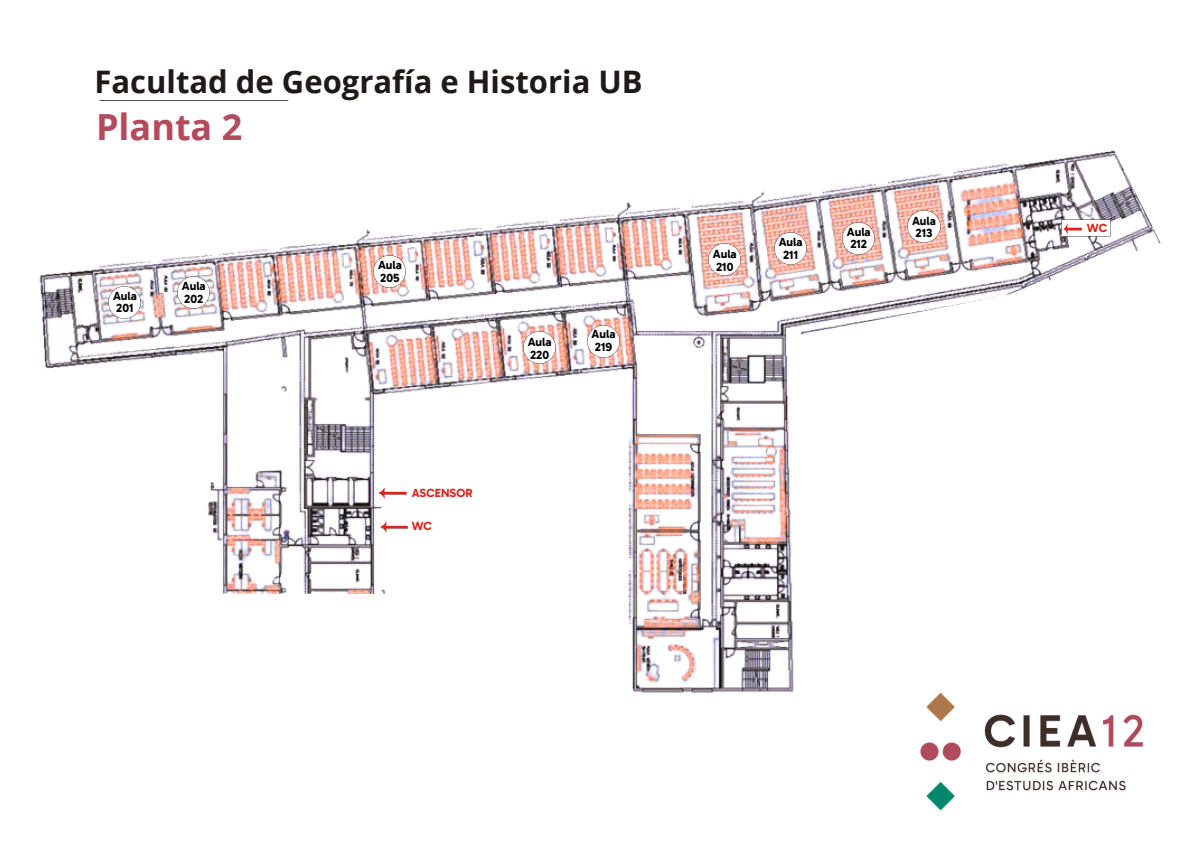
<style>
.page{position:relative;width:1191px;height:843px;background:#fff}
.page>*{position:absolute;margin:0;border:0;box-sizing:border-box;transform-origin:0 0}
.t1{font:700 36px "Open Sans";color:#b34b5c}
.t2{font:700 31px "Open Sans";color:#1f1a17}
.t3{font:700 12px "Gabarito";color:#000}
.t4{font:700 12px "Gabarito";color:#d9261c}
</style>
<div class="page">
<img style="left:39px;top:150px;width:1121px;height:544px">
<img style="left:104px;top:281px;width:42px;height:42px">
<img style="left:172px;top:272px;width:42px;height:42px">
<img style="left:99px;top:100px;width:190px;height:1px">
<img style="left:369px;top:251px;width:42px;height:42px">
<img style="left:374px;top:482px;width:37px;height:21px">
<img style="left:375px;top:516px;width:38px;height:21px">
<img style="left:518px;top:327px;width:42px;height:42px">
<img style="left:582px;top:320px;width:42px;height:42px">
<img style="left:703px;top:238px;width:42px;height:42px">
<img style="left:769px;top:227px;width:42px;height:42px">
<img style="left:837px;top:217px;width:42px;height:42px">
<img style="left:902px;top:205px;width:42px;height:42px">
<img style="left:1056px;top:214px;width:59px;height:27px">
<img style="left:871px;top:647px;width:289px;height:164px">
<p class="t2" style="left:94px;top:59px;width:549px">Facultad de Geografía e Historia UB</p>
<h2 class="t1" style="left:96px;top:101px;width:148px">Planta 2</h2>
<h1 class="t3" style="left:113px;top:288px;width:25px">Aula</h1>
<p class="t3" style="left:116px;top:301px;width:19px">201</p>
<p class="t3" style="left:182px;top:278px;width:25px">Aula</p>
<p class="t3" style="left:184px;top:291px;width:21px">202</p>
<p class="t3" style="left:378px;top:258px;width:25px">Aula</p>
<p class="t3" style="left:380px;top:270px;width:21px">205</p>
<p class="t4" style="left:411px;top:485px;width:62px">ASCENSOR</p>
<p class="t4" style="left:411px;top:518px;width:22px">WC</p>
<p class="t3" style="left:527px;top:334px;width:25px">Aula</p>
<p class="t3" style="left:530px;top:347px;width:21px">220</p>
<p class="t3" style="left:591px;top:327px;width:25px">Aula</p>
<p class="t3" style="left:595px;top:339px;width:19px">219</p>
<p class="t3" style="left:712px;top:246px;width:25px">Aula</p>
<p class="t3" style="left:716px;top:259px;width:19px">210</p>
<p class="t3" style="left:778px;top:234px;width:25px">Aula</p>
<p class="t3" style="left:783px;top:247px;width:16px">211</p>
<p class="t3" style="left:846px;top:224px;width:25px">Aula</p>
<p class="t3" style="left:850px;top:237px;width:18px">212</p>
<p class="t3" style="left:912px;top:213px;width:25px">Aula</p>
<p class="t3" style="left:915px;top:226px;width:18px">213</p>
<p class="t4" style="left:1086px;top:220px;width:22px">WC</p>
</div>
